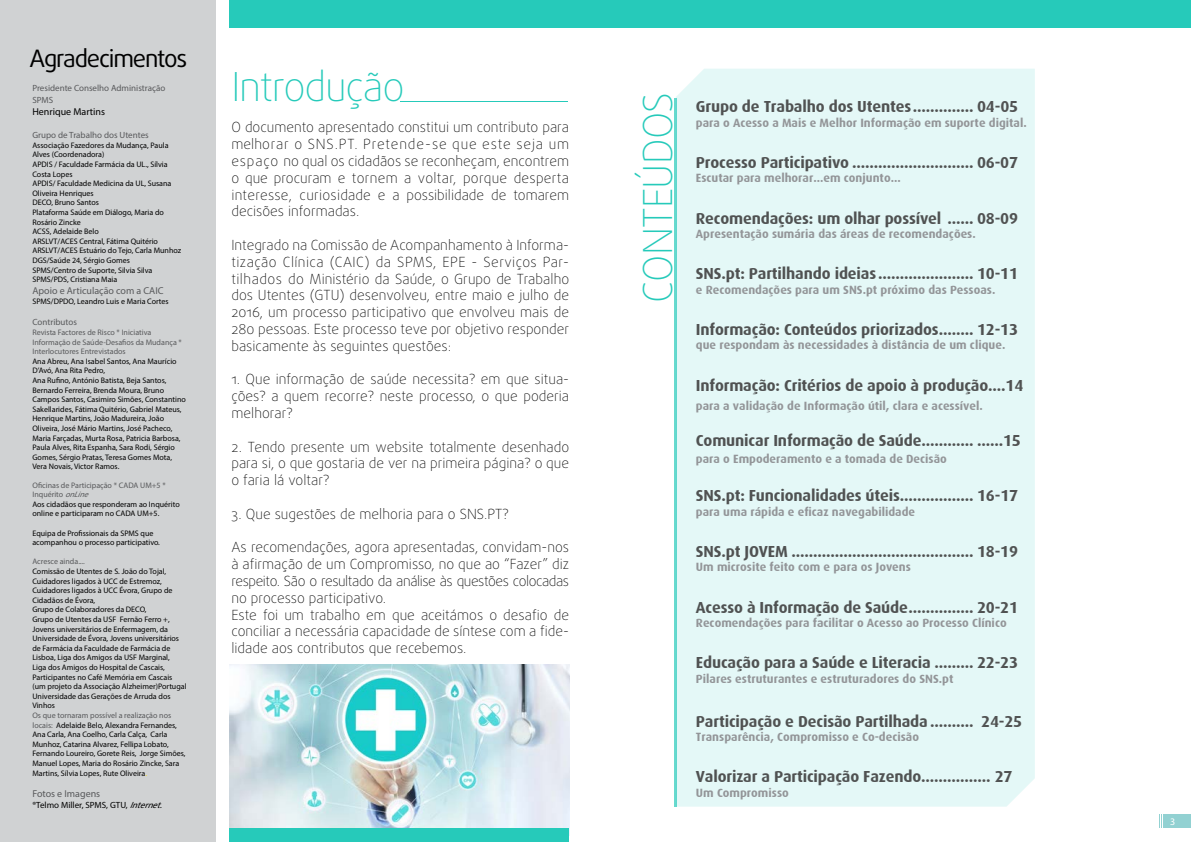
<style>
.page{position:relative;width:1191px;height:842px;background:#fff}
.page>*{position:absolute;margin:0;border:0;box-sizing:border-box;transform-origin:0 0}
.t1{font:100 40px "Daxline Pro";letter-spacing:-.03em;color:#26caba}
.t2{font:24px "Daxline Pro";letter-spacing:-.05em;color:#000}
.t3{font:700 16px "Dax";letter-spacing:-.01em;color:#505252}
.t4{font:100 14px/16.8px "Daxline Pro";color:#000;text-align:justify}
.t5{font:700 12px "Dax";color:#939598}
.t6{font:10px "Myriad Pro";color:#58595b}
.t7{font:10px "Myriad Pro";color:#000}
.t8{font:10px "Myriad Pro";color:#fff}
.t9{font:9px/12px "Myriad Pro";color:#58595b}
.t10{font:9px "Myriad Pro";color:#000}
.t11{font:8px/9.6px "Myriad Pro";color:#000}
.t12{font:8px/9.6px "Myriad Pro";color:#58595b}
.s1{color:#58595b}
.s2{font-style:italic;color:#58595b}
.s3{color:#fedd00}
.s4{font-style:italic}
</style>
<div class="page">
<div style="left:1163px;top:814px;width:28px;height:14px;background:#92d1d2"></div>
<svg style="left:1159px;top:814px;width:3px;height:14px"></svg>
<div style="left:676px;top:69px;width:358px;height:738px;background:#e4f8f7"></div>
<div style="left:0;top:0;width:215px;height:842px;background:#d0d2d3"></div>
<hr style="left:674px;top:98px;width:3px;height:709px;background:#26caba">
<hr style="left:400px;top:101px;width:167px;height:1px;background:#26caba">
<div style="left:229px;top:0;width:962px;height:27px;background:#26caba"></div>
<img style="left:229px;top:664px;width:340px;height:164px">
<div style="left:229px;top:828px;width:340px;height:14px;background:#26caba"></div>
<h2 class="t2" style="left:30px;top:42px;width:159px">Agradecimentos</h2>
<p class="t9" style="left:32px;top:82px;width:134px">Presidente Conselho Administração<br>SPMS</p>
<p class="t7" style="left:32px;top:106px;width:74px">Henrique Martins</p>
<p class="t9" style="left:32px;top:129px;width:118px">Grupo de Trabalho dos Utentes</p>
<p class="t11" style="left:32px;top:140px;width:150px">Associação Fazedores da Mudança, Paula<br>Alves (Coordenadora)<br>APDIS / Faculdade Farmácia da UL., Sílvia<br>Costa Lopes<br>APDIS/ Faculdade Medicina da UL, Susana<br>Oliveira Henriques<br>DECO, Bruno Santos<br>Plataforma Saúde em Diálogo, Maria do<br>Rosário Zincke<br>ACSS, Adelaide Belo<br>ARSLVT/ACES Central, Fátima Quitério<br>ARSLVT/ACES Estuário do Tejo, Carla Munhoz<br>DGS/Saúde 24, Sérgio Gomes<br>SPMS/Centro de Suporte, Silvia Silva<br>SPMS/PDS, Cristiana Maia</p>
<p class="t6" style="left:32px;top:285px;width:133px">Apoio e Articulação com a CAIC</p>
<p class="t11" style="left:32px;top:296px;width:138px">SPMS/DPDO, Leandro Luis e Maria Cortes</p>
<p class="t9" style="left:32px;top:316px;width:46px">Contributos</p>
<p class="t12" style="left:32px;top:327px;width:151px">Revista Factores de Risco * Iniciativa<br>Informação de Saúde-Desafios da Mudança *<br>Interlocutores Entrevistados</p>
<p class="t11" style="left:32px;top:356px;width:155px">Ana Abreu, Ana Isabel Santos, Ana Maurício D’Avó, Ana Rita Pedro,<br>Ana Rufino, António Batista, Beja Santos, Bernardo Ferreira, Brenda Moura, Bruno Campos Santos, Casimiro Simões, Constantino Sakellarides, Fátima Quitério, Gabriel Mateus, Henrique Martins, João Madureira, João Oliveira, José Mário Martins, José Pacheco, Maria Farçadas, Murta Rosa, Patricia Barbosa, Paula Alves, Rita Espanha, Sara Rodi, Sérgio Gomes, Sérgio Pratas, Teresa Gomes Mota, Vera Novais, Victor Ramos.</p>
<p class="t11" style="left:32px;top:480px;width:149px"><span class="s1">Oficinas de Participação * CADA UM+5 * Inquérito</span> <span class="s2">onLine<br></span>Aos cidadãos que responderam ao Inquérito online e participaram no CADA UM+5.</p>
<p class="t11" style="left:32px;top:528px;width:129px">Equipa de Profissionais da SPMS que acompanhou o processo participativo.</p>
<p class="t12" style="left:32px;top:557px;width:54px">Acresce ainda....</p>
<p class="t11" style="left:32px;top:566px;width:156px">Comissão de Utentes de S. João do Tojal, Cuidadores ligados à UCC de Estremoz, Cuidadores ligados à UCC Évora, Grupo de Cidadãos de Évora,<br>Grupo de Colaboradores da DECO,<br>Grupo de Utentes da USF Fernão Ferro +, Jovens universitários de Enfermagem, da Universidade de Évora, Jovens universitários de Farmácia da Faculdade de Farmácia de Lisboa, Liga dos Amigos da USF Marginal,<br>Liga dos Amigos do Hospital de Cascais, Participantes no Café Memória em Cascais (um projeto da Associação Alzheimer)Portugal Universidade das Gerações de Arruda dos Vinhos</p>
<p class="t11" style="left:32px;top:710px;width:155px"><span class="s1">Os que tornaram possível a realização nos locais:</span> Adelaide Belo, Alexandra Fernandes, Ana Carla, Ana Coelho, Carla Calça, Carla Munhoz, Catarina Alvarez, Fellipa Lobato, Fernando Loureiro, Gorete Reis, Jorge Simões, Manuel Lopes, Maria do Rosário Zincke, Sara Martins, Sílvia Lopes, Rute Oliveira<span class="s3">.</span></p>
<p class="t6" style="left:32px;top:788px;width:69px">Fotos e Imagens</p>
<p class="t10" style="left:32px;top:799px;width:135px">®Telmo Miller, SPMS, GTU, <span class="s4">Internet.</span></p>
<h1 class="t1" style="left:231px;top:60px;width:175px">Introdução</h1>
<p class="t4" style="left:231px;top:119px;width:339px">O documento apresentado constitui um contributo para melhorar o SNS.PT. Pretende-se que este seja um espaço no qual os cidadãos se reconheçam, encontrem o que procuram e tornem a voltar, porque desperta interesse, curiosidade e a possibilidade de tomarem decisões informadas.</p>
<p class="t4" style="left:231px;top:237px;width:339px">Integrado na Comissão de Acompanhamento à Informa&shy;tização Clínica (CAIC) da SPMS, EPE - Serviços Par&shy;tilhados do Ministério da Saúde, o Grupo de Trabalho dos Utentes (GTU) desenvolveu, entre maio e julho de 2016, um processo participativo que envolveu mais de 280 pessoas. Este processo teve por objetivo responder basicamente às seguintes questões:</p>
<h3 class="t4" style="left:231px;top:371px;width:339px">1. Que informação de saúde necessita? em que situa&shy;ções? a quem recorre? neste processo, o que poderia melhorar?</h3>
<h3 class="t4" style="left:231px;top:438px;width:339px">2. Tendo presente um website totalmente desenhado para si, o que gostaria de ver na primeira página? o que o faria lá voltar?</h3>
<h3 class="t4" style="left:231px;top:505px;width:279px">3. Que sugestões de melhoria para o SNS.PT?</h3>
<p class="t4" style="left:231px;top:539px;width:339px;text-align:left">As recomendações, agora apresentadas, convidam-nos à afirmação de um Compromisso, no que ao “Fazer” diz respeito. São o resultado da análise às questões colocadas no processo participativo.<br>Este foi um trabalho em que aceitámos o desafio de conciliar a necessária capacidade de síntese com a fide&shy;lidade aos contributos que recebemos.</p>
<h1 class="t1" style="left:631px;top:303px;width:213px;rotate:-90deg">CONTEÚDOS</h1>
<h3 class="t3" style="left:696px;top:98px;width:324px">Grupo de Trabalho dos Utentes.............. 04-05</h3>
<h3 class="t5" style="left:696px;top:116px;width:332px">para o Acesso a Mais e Melhor Informação em suporte digital.</h3>
<h3 class="t3" style="left:696px;top:153px;width:324px">Processo Participativo ............................ 06-07</h3>
<h3 class="t5" style="left:696px;top:171px;width:206px">Escutar para melhorar...em conjunto...</h3>
<h3 class="t3" style="left:696px;top:209px;width:324px">Recomendações: um olhar possível ...... 08-09</h3>
<h3 class="t5" style="left:696px;top:227px;width:281px">Apresentação sumária das áreas de recomendações.</h3>
<h3 class="t3" style="left:696px;top:265px;width:324px">SNS.pt: Partilhando ideias ...................... 10-11</h3>
<h3 class="t5" style="left:696px;top:283px;width:301px">e Recomendações para um SNS.pt próximo das Pessoas.</h3>
<h3 class="t3" style="left:696px;top:320px;width:324px">Informação: Conteúdos priorizados........ 12-13</h3>
<h3 class="t5" style="left:696px;top:338px;width:311px">que respondam às necessidades à distância de um clique.</h3>
<h3 class="t3" style="left:696px;top:376px;width:329px">Informação: Critérios de apoio à produção....14</h3>
<h3 class="t5" style="left:696px;top:399px;width:288px">para a validação de Informação útil, clara e acessível.</h3>
<h3 class="t3" style="left:696px;top:431px;width:326px">Comunicar Informação de Saúde............ ......15</h3>
<h3 class="t5" style="left:696px;top:452px;width:252px">para o Empoderamento e a tomada de Decisão</h3>
<h3 class="t3" style="left:696px;top:487px;width:324px">SNS.pt: Funcionalidades úteis................. 16-17</h3>
<h3 class="t5" style="left:696px;top:505px;width:221px">para uma rápida e eficaz navegabilidade</h3>
<h3 class="t3" style="left:696px;top:542px;width:324px">SNS.pt JOVEM .......................................... 18-19</h3>
<h3 class="t5" style="left:696px;top:560px;width:216px">Um microsite feito com e para os Jovens</h3>
<h3 class="t3" style="left:696px;top:598px;width:324px">Acesso à Informação de Saúde............... 20-21</h3>
<h3 class="t5" style="left:696px;top:616px;width:312px">Recomendações para facilitar o Acesso ao Processo Clínico</h3>
<h3 class="t3" style="left:696px;top:654px;width:324px">Educação para a Saúde e Literacia ......... 22-23</h3>
<h3 class="t5" style="left:696px;top:672px;width:259px">Pilares estruturantes e estruturadores do SNS.pt</h3>
<h3 class="t3" style="left:696px;top:712px;width:328px">Participação e Decisão Partilhada .......... 24-25</h3>
<h3 class="t5" style="left:696px;top:730px;width:225px">Transparência, Compromisso e Co-decisão</h3>
<h3 class="t3" style="left:696px;top:768px;width:318px">Valorizar a Participação Fazendo................ 27</h3>
<h3 class="t5" style="left:696px;top:786px;width:94px">Um Compromisso</h3>
<p class="t8" style="left:1170px;top:815px;width:7px">3</p>
</div>
